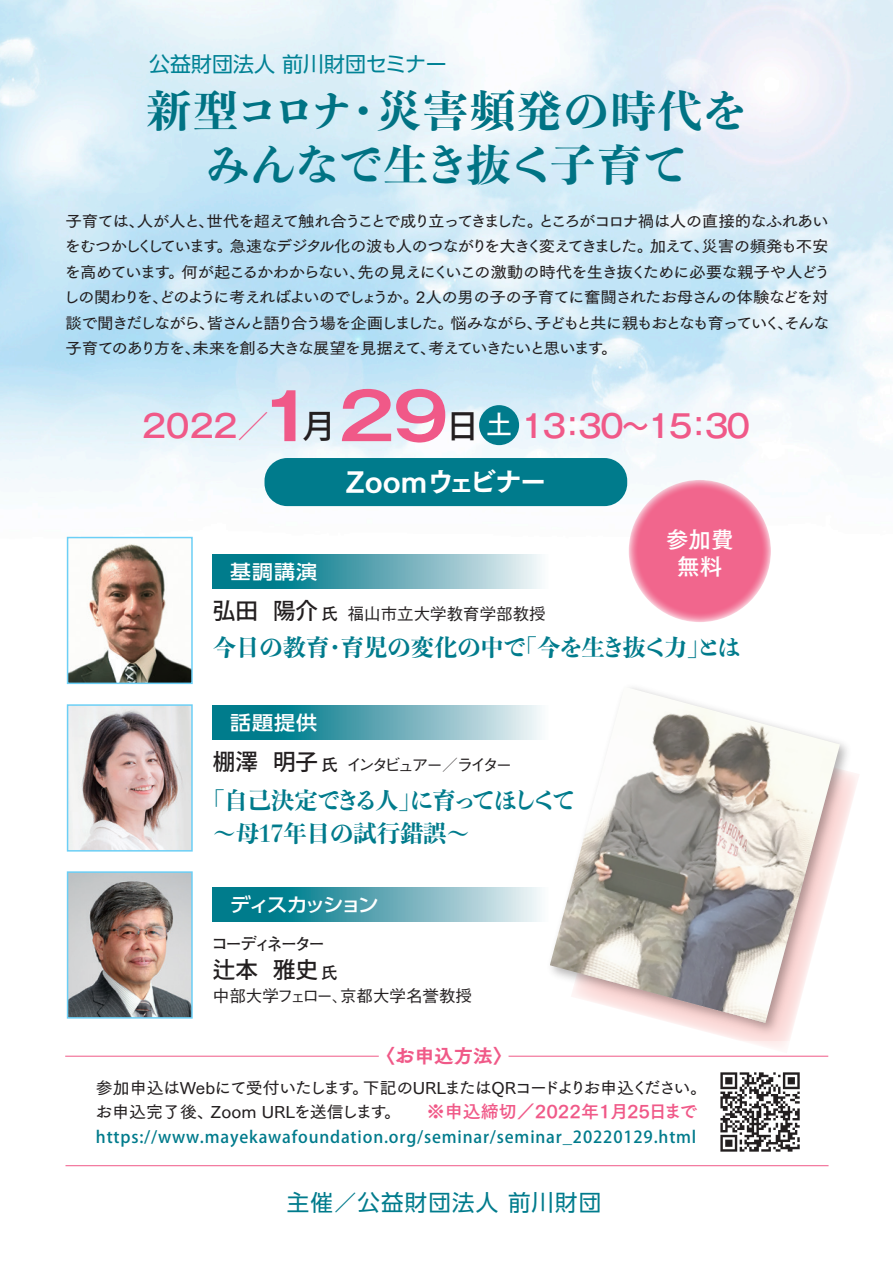
<style>
.page{position:relative;width:893px;height:1263px;background:#fff}
.page>*{position:absolute;margin:0;border:0;box-sizing:border-box;transform-origin:0 0}
.t1{font:800 43.2px/54px "Toppan Bunkyu Midashi Mincho Std N";color:#007384;text-align:center;scale:1.04 1}
.t2{font:500 31.35px "Gothic MB101 Pro";letter-spacing:-.06em;color:#f05988}
.t3{font:27px "Tsuku Go Pro E";letter-spacing:-.03em;color:#fff}
.t4{font:800 23.25px/33px "Toppan Bunkyu Midashi Mincho Std N";color:#007b8c}
.t5{font:22.5px "UD Shin Go Pro";letter-spacing:.05em;color:#007b8c}
.t6{font:22.5px/27px "Tsuku Go Pro B";color:#fff;text-align:center}
.t7{font:500 22.5px "Koz Go Pr 6 N";color:#231f20}
.t8{font:21px "UD Shin Go Pro";color:#008295}
.t9{font:500 19.35px "UD Shin Go Pro";letter-spacing:-.06em;color:#fff;scale:1.09 1}
.t10{font:500 19.35px "UD Shin Go Pro";letter-spacing:-.13em;color:#fff;scale:1.09 1}
.t11{font:18.9px "Tsuku Go Pro E";color:#f05988}
.t12{font:17.4px "Tsuku Go Pro B";color:#f05988}
.t13{font:500 16.5px "Koz Go Pro";letter-spacing:.05em;color:#007b8c}
.t14{font:16.5px/24px "Tsuku Go Pro D";letter-spacing:-.03em;color:#231f20}
.t15{font:500 16.5px "Gothic BBB Pro";color:#231f20}
.t16{font:500 16.5px "Gothic BBB Pro";letter-spacing:-.185em;color:#231f20}
.t17{font:700 16.5px "Futo Go B101 Pro";letter-spacing:-.155em;color:#231f20}
.t18{font:15.6px/25.5px "Tsuku Go Pro D";letter-spacing:-.095em;color:#231f20;scale:1.05 1}
.s1{font-family:"Gothic MB101 Pro De";font-weight:700;font-size:64.5px}
.s2{font-family:"Koz Go Pro";font-size:32.85px;color:#231f20}
.s3{font-family:"Koz Go Pro";font-size:25.35px;color:#fff}
.s4{font-family:"Koz Go Pr 6 N";font-size:22.5px}
.s5{font-family:"Futo Go B101 Pro";font-weight:700}
</style>
<div class="page">
<img style="left:0;top:0;width:893px;height:588px">
<img style="left:70px;top:707px;width:120px;height:141px">
<div style="left:67px;top:704px;width:126px;height:147px;border:2px solid #6bcff6"></div>
<img style="left:70px;top:874px;width:120px;height:141px">
<div style="left:67px;top:871px;width:126px;height:147px;border:2px solid #6bcff6"></div>
<img style="left:70px;top:540px;width:120px;height:141px">
<div style="left:67px;top:537px;width:126px;height:147px;border:2px solid #6bcff6"></div>
<svg style="left:213px;top:705px;width:328px;height:34px;background:#5ea9b5"></svg>
<svg style="left:213px;top:887px;width:328px;height:35px;background:#5ea9b5"></svg>
<svg style="left:213px;top:554px;width:337px;height:35px;background:#63abb7"></svg>
<div style="left:264px;top:458px;width:363px;height:48px;background:#007b8c;border-radius:23px"></div>
<img style="left:550px;top:687px;width:290px;height:336px">
<div style="left:479px;top:405px;width:40px;height:40px;background:#007b8c;border-radius:50%"></div>
<svg style="left:629px;top:480px;width:142px;height:142px;background:#f17094"></svg>
<hr style="left:508px;top:1056px;width:320px;height:1px;background:#f05988">
<hr style="left:65px;top:1056px;width:314px;height:1px;background:#f05988">
<hr style="left:65px;top:1165px;width:763px;height:1px;background:#f05988">
<svg style="left:720px;top:1072px;width:80px;height:80px"></svg>
<h3 class="t8" style="left:149px;top:47px;width:299px">公益財団法人 前川財団セミナー</h3>
<h1 class="t1" style="left:146px;top:82px;width:579px">新型コロナ・災害頻発の時代をみんなで生き抜く子育て</h1>
<p class="t18" style="left:63px;top:206px;width:732px">子育ては、人が人と、世代を超えて触れ合うことで成り立ってきました。ところがコロナ禍は人の直接的なふれあいをむつかしくしています。急速なデジタル化の波も人のつながりを大きく変えてきました。加えて、災害の頻発も不安を高めています。何が起こるかわからない、先の見えにくいこの激動の時代を生き抜くために必要な親子や人どうしの関わりを、どのように考えればよいのでしょうか。2人の男の子の子育てに奮闘されたお母さんの体験などを対談で聞きだしながら、皆さんと語り合う場を企画しました。悩みながら、子どもと共に親もおとなも育っていく、そんな子育てのあり方を、未来を創る大きな展望を見据えて、考えていきたいと思います。</p>
<h2 class="t2" style="left:142px;top:400px;width:610px">2022／<span class="s1">1</span><span class="s2">月</span><span class="s1">29</span><span class="s2">日</span><span class="s3">土</span> 13：30～15：30</h2>
<h3 class="t3" style="left:345px;top:458px;width:203px">Zoomウェビナー</h3>
<h3 class="t6" style="left:666px;top:523px;width:69px">参加費無料</h3>
<p class="t9" style="left:230px;top:556px;width:81px">基調講演</p>
<p class="t15" style="left:213px;top:600px;width:334px"><span class="s4">弘田 陽介</span><span class="s5">氏</span>福山市立大学教育学部教授</p>
<h3 class="t4" style="left:213px;top:630px;width:529px">今日の教育・育児の変化の中で「今を生き抜く力」とは</h3>
<p class="t9" style="left:230px;top:707px;width:81px">話題提供</p>
<p class="t16" style="left:213px;top:751px;width:301px"><span class="s4">棚澤 明子</span><span class="s5">氏</span>インタビュアー／ライター</p>
<h3 class="t4" style="left:213px;top:783px;width:364px;text-indent:-12px">「自己決定できる人」に育ってほしくて～母17年目の試行錯誤～</h3>
<p class="t10" style="left:230px;top:889px;width:138px">ディスカッション</p>
<p class="t17" style="left:211px;top:930px;width:115px">コーディネーター</p>
<h3 class="t7" style="left:213px;top:957px;width:107px">辻本 雅史</h3>
<p class="t17" style="left:322px;top:960px;width:18px">氏</p>
<p class="t15" style="left:213px;top:982px;width:261px">中部大学フェロー、京都大学名誉教授</p>
<p class="t11" style="left:376px;top:1039px;width:138px">〈お申込方法〉</p>
<p class="t14" style="left:96px;top:1074px;width:613px">参加申込はWebにて受付いたします。下記のURLまたはQRコードよりお申込ください。お申込完了後、Zoom URLを送信します。</p>
<p class="t12" style="left:427px;top:1097px;width:272px">※申込締切／2022年1月25日まで</p>
<p class="t13" style="left:96px;top:1127px;width:602px">https://www.mayekawafoundation.org/seminar/seminar_20220129.html</p>
<h3 class="t5" style="left:287px;top:1184px;width:316px">主催／公益財団法人 前川財団</h3>
</div>
